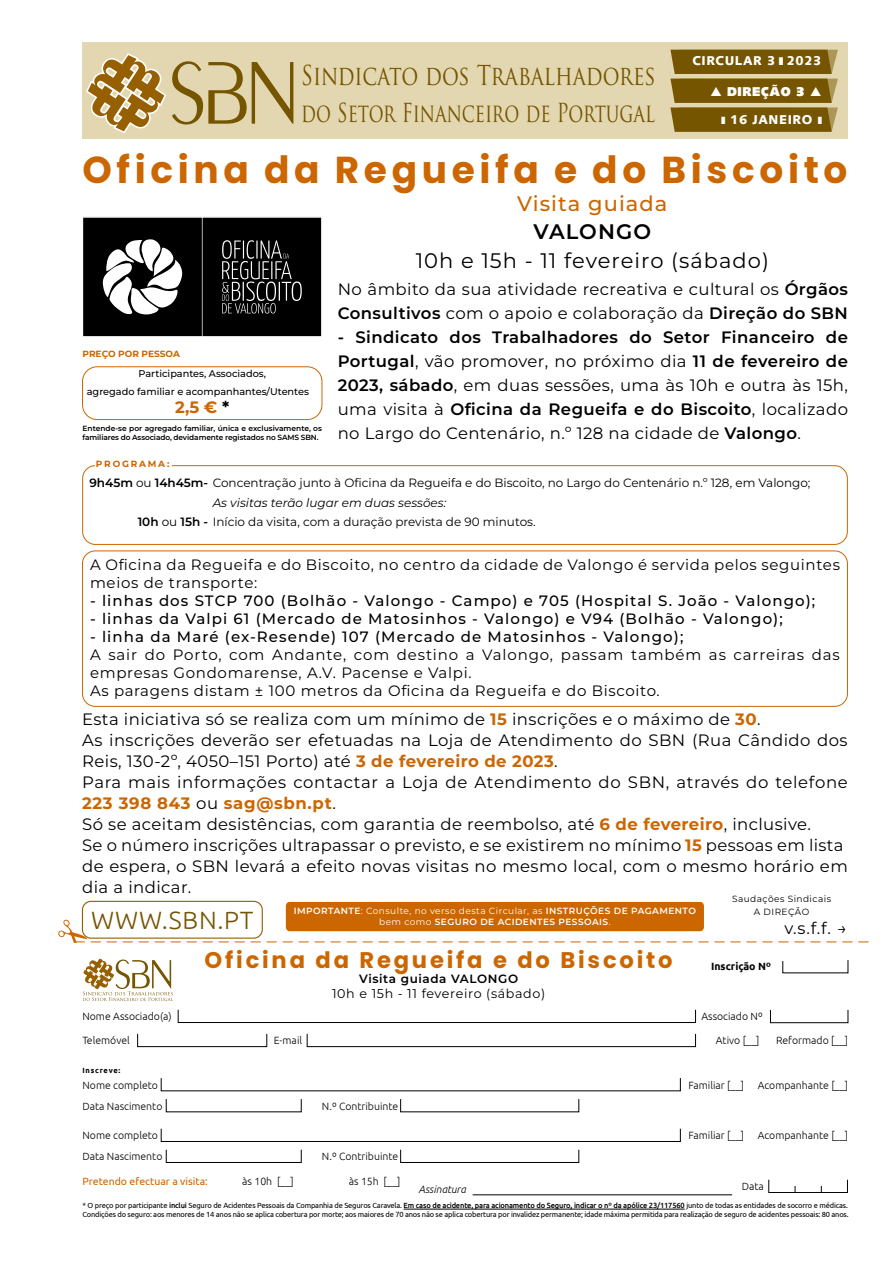
<style>
.page{position:relative;width:893px;height:1263px;background:#fff}
.page>*{position:absolute;margin:0;border:0;box-sizing:border-box;transform-origin:0 0}
.t1{font:700 37.5px "Poppins";letter-spacing:.125em;color:#c60}
.t2{font:26.7px "Trajan Pro";color:#755500;scale:.78 1}
.t3{font:25.5px "Trajan Pro";color:#755500;scale:.73 1}
.t4{font:300 25.05px "Ubuntu";letter-spacing:.03em;color:#755500}
.t5{font:700 22.65px "Poppins";letter-spacing:.125em;color:#c60}
.t6{font:21px "Montserrat";letter-spacing:.05em;color:#000}
.t7{font:500 21px "Montserrat";letter-spacing:.05em;color:#c60}
.t8{font:600 21px "Montserrat";letter-spacing:.05em;color:#000}
.t9{font:16.5px/21px "Montserrat";letter-spacing:.025em;color:#000}
.t10{font:700 16.5px "Montserrat";color:#c60}
.t11{font:15px/18px "Montserrat";letter-spacing:.045em;color:#000}
.t12{font:500 15px "Montserrat";letter-spacing:.075em;color:#000}
.t13{font:12.75px "Montserrat";letter-spacing:.05em;color:#000}
.t14{font:900 12.75px "Syntax";letter-spacing:.045em;color:#fff}
.t15{font:900 12.75px "Syntax";letter-spacing:.045em;color:#fff}
.t16{font:12px "Montserrat";color:#000}
.t17{font:italic 12px "Montserrat";color:#000}
.t18{font:600 12px "Montserrat";letter-spacing:.05em;color:#000}
.t19{font:300 10.5px/21px "Ubuntu";color:#000}
.t20{font:10.5px "Ubuntu";color:#c60}
.t21{font:700 10.5px "Ubuntu";color:#000}
.t22{font:italic 300 10.5px "Ubuntu";color:#000}
.t23{font:500 9.75px/18px "Montserrat";color:#000}
.t24{font:9px "Montserrat";letter-spacing:.05em;color:#fff}
.t25{font:600 9px "Montserrat";letter-spacing:.05em;color:#fff}
.t26{font:9px "Montserrat";letter-spacing:.05em;color:#000}
.t27{font:700 9px "Montserrat";color:#c60}
.t28{font:700 9px "Montserrat";letter-spacing:.2em;color:#c60}
.t29{font:7.5px/9px "Ubuntu";letter-spacing:-.02em;color:#000}
.t30{font:600 7.5px/9px "Montserrat";letter-spacing:-.01em;color:#000}
.t31{font:700 7.5px "Ubuntu";letter-spacing:.1em;color:#000}
.s1{color:#000}
.s2{font-weight:600}
.s3{font-weight:700;color:#c60}
.s4{font-weight:400}
.s5{font-weight:500}
</style>
<div class="page">
<div style="left:82px;top:550px;width:766px;height:157px;border:1px solid #c60;border-radius:13px"></div>
<div style="left:82px;top:43px;width:766px;height:96px;background:#e3d7b1"></div>
<svg style="left:670px;top:50px;width:168px;height:82px;background:#86691b"></svg>
<svg style="left:86px;top:53px;width:207px;height:81px"></svg>
<div style="left:769px;top:1179px;width:79px;height:14px;border:1px solid #070707"></div>
<hr style="left:473px;top:1194px;width:259px;height:1px;background:#000">
<svg style="left:58px;top:916px;width:811px;height:27px"></svg>
<hr style="left:404px;top:1209px;width:281px;height:1px;background:#000">
<div style="left:82px;top:901px;width:181px;height:38px;border:1px solid #965f00;border-radius:9px"></div>
<div style="left:286px;top:902px;width:418px;height:29px;background:#c60;border-radius:4px"></div>
<svg style="left:782px;top:960px;width:66px;height:13px"></svg>
<div style="left:178px;top:1009px;width:518px;height:14px;border:1px solid #000"></div>
<div style="left:770px;top:1010px;width:78px;height:13px;border:1px solid #000"></div>
<div style="left:137px;top:1034px;width:130px;height:13px;border:1px solid #000"></div>
<div style="left:307px;top:1034px;width:389px;height:13px;border:1px solid #000"></div>
<svg style="left:83px;top:958px;width:90px;height:43px"></svg>
<div style="left:161px;top:1128px;width:519px;height:14px;border:1px solid #000"></div>
<div style="left:166px;top:1149px;width:135px;height:14px;border:1px solid #000"></div>
<div style="left:400px;top:1149px;width:179px;height:14px;border:1px solid #000"></div>
<div style="left:82px;top:366px;width:240px;height:54px;border:1px solid #c60;border-radius:15px"></div>
<svg style="left:83px;top:217px;width:239px;height:120px;background:#2d2d2d"></svg>
<div style="left:82px;top:465px;width:766px;height:80px;border:1px solid #c60;border-radius:13px"></div>
<div style="left:95px;top:457px;width:77px;height:13px;background:#fff"></div>
<h2 class="t2" style="left:301px;top:59px;width:456px">Sindicato dos Trabalhadores</h2>
<h3 class="t3" style="left:301px;top:96px;width:486px">do Setor Financeiro de Portugal</h3>
<p class="t14" style="left:692px;top:53px;width:131px">CIRCULAR 3 ❚ 2023</p>
<p class="t15" style="left:710px;top:84px;width:113px">▲ DIREÇÃO 3 ▲</p>
<p class="t14" style="left:721px;top:112px;width:102px">❚ 16 JANEIRO ❚</p>
<h1 class="t1" style="left:82px;top:148px;width:766px">Oficina da Regueifa e do Biscoito</h1>
<p class="t7" style="left:517px;top:189px;width:152px">Visita guiada</p>
<p class="t8" style="left:534px;top:218px;width:119px">VALONGO</p>
<p class="t6" style="left:416px;top:246px;width:355px">10h e 15h - 11 fevereiro (sábado)</p>
<p class="t27" style="left:83px;top:348px;width:99px">PREÇO POR PESSOA</p>
<p class="t23" style="left:87px;top:365px;width:224px;text-indent:52px">Participantes, Associados, agregado familiar e acompanhantes/Utentes</p>
<p class="t10" style="left:175px;top:396px;width:56px">2,5 € <span class="s1">*</span></p>
<p class="t30" style="left:83px;top:424px;width:241px">Entende-se por agregado familiar, única e exclusivamente, os familiares do Associado, devidamente registados no SAMS SBN.</p>
<p class="t28" style="left:96px;top:458px;width:75px">PROGRAMA:</p>
<p class="t9" style="left:338px;top:277px;width:512px;line-height:24px">No âmbito da sua atividade recreativa e cultural os <span class="s2">Órgãos<br>Consultivos</span> com o apoio e colaboração da <span class="s2">Direção do SBN</span></p>
<p class="t9" style="left:338px;top:325px;width:512px;line-height:24px;text-align:justify"><span class="s2">- Sindicato dos Trabalhadores do Setor Financeiro de Portugal</span>, vão promover, no próximo dia <span class="s2">11 de fevereiro de 2023, sábado</span>, em duas sessões, uma às 10h e outra às 15h, uma visita à <span class="s2">Oficina da Regueifa e do Biscoito</span>, localizado no Largo do Centenário, n.º 128 na cidade de <span class="s2">Valongo</span>.</p>
<p class="t16" style="left:89px;top:475px;width:722px"><span class="s2">9h45m</span> ou <span class="s2">14h45m-</span> Concentração junto à Oficina da Regueifa e do Biscoito, no Largo do Centenário n.º 128, em Valongo;</p>
<p class="t16" style="left:138px;top:514px;width:399px"><span class="s2">10h</span> ou <span class="s2">15h -</span> Início da visita, com a duração prevista de 90 minutos.</p>
<p class="t17" style="left:213px;top:495px;width:235px">As visitas terão lugar em duas sessões:</p>
<p class="t11" style="left:90px;top:555px;width:751px">A Oficina da Regueifa e do Biscoito, no centro da cidade de Valongo é servida pelos seguintes meios de transporte:</p>
<p class="t12" style="left:90px;top:590px;width:727px">- linhas dos STCP 700 (Bolhão - Valongo - Campo) e 705 (Hospital S. João - Valongo);</p>
<p class="t12" style="left:90px;top:608px;width:694px">- linhas da Valpi 61 (Mercado de Matosinhos - Valongo) e V94 (Bolhão - Valongo);</p>
<p class="t12" style="left:90px;top:626px;width:595px">- linha da Maré (ex-Resende) 107 (Mercado de Matosinhos - Valongo);</p>
<p class="t11" style="left:90px;top:645px;width:751px">A sair do Porto, com Andante, com destino a Valongo, passam também as carreiras das empresas Gondomarense, A.V. Pacense e Valpi.<br>As paragens distam ± 100 metros da Oficina da Regueifa e do Biscoito.</p>
<p class="t9" style="left:82px;top:709px;width:767px">Esta iniciativa só se realiza com um mínimo de <span class="s3">15</span> inscrições e o máximo de <span class="s3">30</span>.<br>As inscrições deverão ser efetuadas na Loja de Atendimento do SBN (Rua Cândido dos Reis, 130-2º, 4050–151 Porto) até <span class="s3">3 de fevereiro de 2023</span>.<br>Para mais informações contactar a Loja de Atendimento do SBN, através do telefone <span class="s3">223 398 843</span> ou <span class="s3">sag@sbn.pt</span>.<br>Só se aceitam desistências, com garantia de reembolso, até <span class="s3">6 de fevereiro</span>, inclusive.<br>Se o número inscrições ultrapassar o previsto, e se existirem no mínimo <span class="s3">15</span> pessoas em lista de espera, o SBN levará a efeito novas visitas no mesmo local, com o mesmo horário em dia a indicar.</p>
<p class="t26" style="left:732px;top:892px;width:100px">Saudações Sindicais</p>
<p class="t24" style="left:294px;top:905px;width:404px"><span class="s2">IMPORTANTE</span>: Consulte, no verso desta Circular, as <span class="s2">INSTRUÇÕES DE PAGAMENTO</span></p>
<p class="t26" style="left:754px;top:906px;width:57px">A DIREÇÃO</p>
<p class="t25" style="left:379px;top:915px;width:233px"><span class="s4">bem como</span> SEGURO DE ACIDENTES PESSOAIS<span class="s4">.</span></p>
<h3 class="t4" style="left:91px;top:905px;width:164px">WWW.SBN.PT</h3>
<p class="t9" style="left:784px;top:917px;width:64px">v.s.f.f. →</p>
<p class="t19" style="left:82px;top:1006px;width:91px">Nome Associado(a)</p>
<h3 class="t5" style="left:205px;top:947px;width:470px">Oficina da Regueifa e do Biscoito</h3>
<p class="t18" style="left:359px;top:970px;width:161px">Visita guiada VALONGO</p>
<p class="t13" style="left:332px;top:985px;width:215px">10h e 15h - 11 fevereiro (sábado)</p>
<p class="t19" style="left:82px;top:1030px;width:49px">Telemóvel</p>
<p class="t19" style="left:274px;top:1030px;width:30px">E-mail</p>
<p class="t31" style="left:83px;top:1066px;width:39px">Inscreve:</p>
<p class="t19" style="left:82px;top:1074px;width:82px">Nome completo<br>Data Nascimento</p>
<p class="t19" style="left:82px;top:1125px;width:82px">Nome completo<br>Data Nascimento</p>
<p class="t19" style="left:322px;top:1095px;width:78px">N.º Contribuinte</p>
<p class="t19" style="left:322px;top:1146px;width:78px">N.º Contribuinte</p>
<p class="t21" style="left:711px;top:960px;width:61px">Inscrição Nº</p>
<p class="t19" style="left:701px;top:1006px;width:63px">Associado Nº</p>
<p class="t19" style="left:716px;top:1030px;width:45px">Ativo [__]</p>
<p class="t19" style="left:776px;top:1030px;width:74px">Reformado [__]</p>
<p class="t19" style="left:688px;top:1074px;width:57px">Familiar [__]</p>
<p class="t19" style="left:758px;top:1074px;width:92px">Acompanhante [__]</p>
<p class="t19" style="left:688px;top:1125px;width:57px">Familiar [__]</p>
<p class="t19" style="left:758px;top:1125px;width:92px">Acompanhante [__]</p>
<p class="t20" style="left:82px;top:1175px;width:127px">Pretendo efectuar a visita:</p>
<p class="t19" style="left:242px;top:1170px;width:53px">às 10h [__]</p>
<p class="t19" style="left:349px;top:1170px;width:53px">às 15h [__]</p>
<p class="t22" style="left:419px;top:1183px;width:49px">Assinatura</p>
<p class="t19" style="left:742px;top:1176px;width:24px">Data</p>
<p class="t29" style="left:82px;top:1201px;width:768px">* O preço por participante <span class="s5">inclui</span> Seguro de Acidentes Pessoais da Companhia de Seguros Caravela. <span class="s5">Em caso de acidente, para acionamento do Seguro, indicar o nº da apólice 23/117560</span> junto de todas as entidades de socorro e médicas.<br>Condições do seguro: aos menores de 14 anos não se aplica cobertura por morte; aos maiores de 70 anos não se aplica cobertura por invalidez permanente; idade máxima permitida para realização de seguro de acidentes pessoais: 80 anos.</p>
</div>
